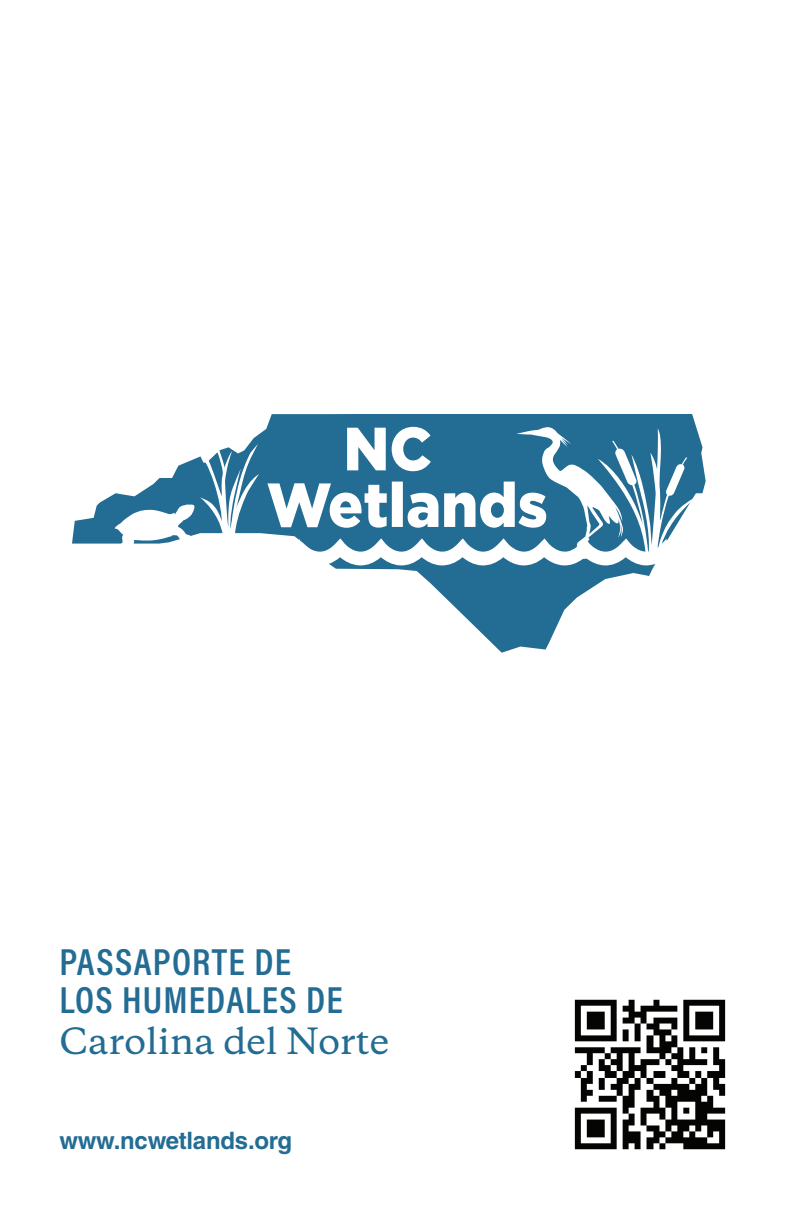
<style>
.page{position:relative;width:792px;height:1224px;background:#fff}
.page>*{position:absolute;margin:0;border:0;box-sizing:border-box;transform-origin:0 0}
.t1{font:38px "Acumin Variable Concept";letter-spacing:-.165em;color:#236c93}
.t2{font:38px "Acumin Variable Concept";letter-spacing:-.115em;color:#236c93}
.t3{font:500 34px "Galaxie Copernicus";color:#236c93}
.t4{font:700 24px "Helvetica LT Std";letter-spacing:-.01em;color:#236c93}
</style>
<div class="page">
<svg style="left:72px;top:452px;width:147px;height:92px"></svg>
<svg style="left:219px;top:414px;width:487px;height:138px;fill:#236c93"></svg>
<svg style="left:329px;top:480px;width:326px;height:173px"></svg>
<img style="left:574px;top:999px;width:152px;height:151px">
<p class="t2" style="left:59px;top:935px;width:239px">PASSAPORTE DE</p>
<p class="t1" style="left:59px;top:973px;width:291px">LOS HUMEDALES DE</p>
<p class="t3" style="left:59px;top:1019px;width:331px">Carolina del Norte</p>
<p class="t4" style="left:59px;top:1126px;width:234px">www.ncwetlands.org</p>
</div>
